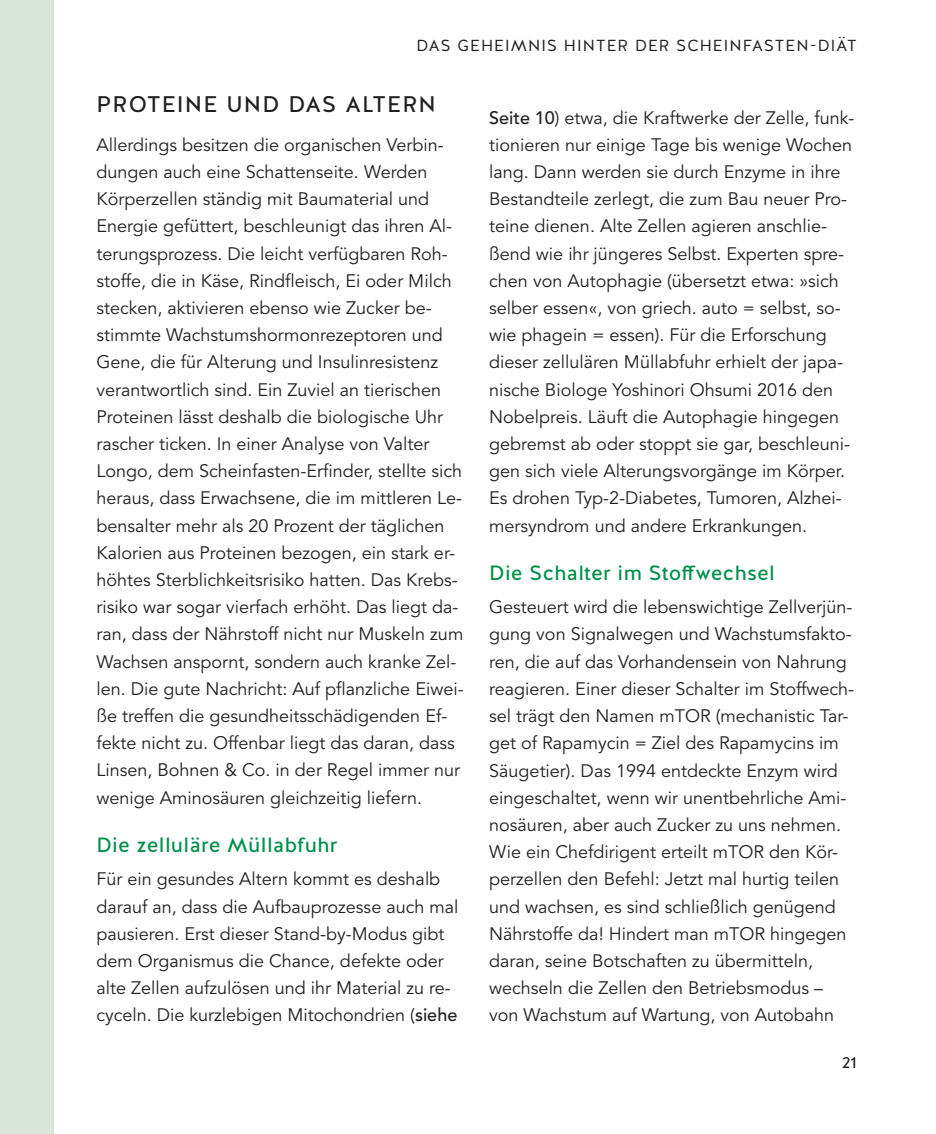
<style>
.page{position:relative;width:936px;height:1134px;background:#fff}
.page>*{position:absolute;margin:0;border:0;box-sizing:border-box;transform-origin:0 0}
.t1{font:22.6px "Halis GR";letter-spacing:.05em;color:#221f1f}
.t2{font:20.6px "Halis GR";letter-spacing:.02em;color:#009049}
.t3{font:18px/27.2px "Avenir LT Std";color:#221f1f}
.t4{font:16px "Halis GR";letter-spacing:.07em;color:#221f1f}
.t5{font:16px "Halis GR";color:#221f1f}
.s1{font-weight:500}
</style>
<div class="page">
<div style="left:0;top:0;width:54px;height:1134px;background:#dae5d9"></div>
<p class="t4" style="left:416px;top:36px;width:441px">DAS GEHEIMNIS HINTER DER SCHEINFASTEN-DIÄT</p>
<p class="t1" style="left:96px;top:91px;width:341px">PROTEINE UND DAS ALTERN</p>
<p class="t3" style="left:96px;top:133px;width:369px">Allerdings besitzen die organischen Verbin&shy;dungen auch eine Schattenseite. Werden Körperzellen ständig mit Baumaterial und Energie gefüttert, beschleunigt das ihren Al&shy;terungsprozess. Die leicht verfügbaren Roh&shy;stoffe, die in Käse, Rindfleisch, Ei oder Milch stecken, aktivieren ebenso wie Zucker be&shy;stimmte Wachstumshormonrezeptoren und Gene, die für Alterung und Insulinresistenz verantwortlich sind. Ein Zuviel an tierischen Proteinen lässt deshalb die biologische Uhr rascher ticken. In einer Analyse von Valter Longo, dem Scheinfasten-Erfinder, stellte sich heraus, dass Erwachsene, die im mittleren Le&shy;bensalter mehr als 20 Prozent der täglichen Kalorien aus Proteinen bezogen, ein stark er&shy;höhtes Sterblichkeitsrisiko hatten. Das Krebs&shy;risiko war sogar vierfach erhöht. Das liegt da&shy;ran, dass der Nährstoff nicht nur Muskeln zum Wachsen anspornt, sondern auch kranke Zel&shy;len. Die gute Nachricht: Auf pflanzliche Eiwei&shy;ße treffen die gesundheitsschädigenden Ef&shy;fekte nicht zu. Offenbar liegt das daran, dass Linsen, Bohnen &amp; Co. in der Regel immer nur wenige Aminosäuren gleichzeitig liefern.</p>
<p class="t2" style="left:96px;top:833px;width:242px">Die zelluläre Müllabfuhr</p>
<p class="t3" style="left:96px;top:867px;width:363px">Für ein gesundes Altern kommt es deshalb darauf an, dass die Aufbauprozesse auch mal pausieren. Erst dieser Stand-by-Modus gibt dem Organismus die Chance, defekte oder alte Zellen aufzulösen und ihr Material zu re&shy;cyceln. Die kurzlebigen Mitochondrien (<span class="s1">siehe</span></p>
<p class="t3" style="left:489px;top:106px;width:367px"><span class="s1">Seite 10</span>) etwa, die Kraftwerke der Zelle, funk&shy;tionieren nur einige Tage bis wenige Wochen lang. Dann werden sie durch Enzyme in ihre Bestandteile zerlegt, die zum Bau neuer Pro&shy;teine dienen. Alte Zellen agieren anschlie&shy;ßend wie ihr jüngeres Selbst. Experten spre&shy;chen von Autophagie (übersetzt etwa: »sich selber essen«, von griech. auto = selbst, so&shy;wie phagein = essen). Für die Erforschung dieser zellulären Müllabfuhr erhielt der japa&shy;nische Biologe Yoshinori Ohsumi 2016 den Nobelpreis. Läuft die Autophagie hingegen gebremst ab oder stoppt sie gar, beschleuni&shy;gen sich viele Alterungsvorgänge im Körper.<br>Es drohen Typ-2-Diabetes, Tumoren, Alzhei&shy;mersyndrom und andere Erkrankungen.</p>
<p class="t2" style="left:489px;top:561px;width:287px">Die Schalter im Stoffwechsel</p>
<p class="t3" style="left:489px;top:595px;width:366px">Gesteuert wird die lebenswichtige Zellverjün&shy;gung von Signalwegen und Wachstumsfakto&shy;ren, die auf das Vorhandensein von Nahrung reagieren. Einer dieser Schalter im Stoffwech&shy;sel trägt den Namen mTOR (mechanistic Tar&shy;get of Rapamycin = Ziel des Rapamycins im Säugetier). Das 1994 entdeckte Enzym wird eingeschaltet, wenn wir unentbehrliche Ami&shy;nosäuren, aber auch Zucker zu uns nehmen.<br>Wie ein Chefdirigent erteilt mTOR den Kör&shy;perzellen den Befehl: Jetzt mal hurtig teilen und wachsen, es sind schließlich genügend Nährstoffe da! Hindert man mTOR hingegen daran, seine Botschaften zu übermitteln, wechseln die Zellen den Betriebsmodus – von Wachstum auf Wartung, von Autobahn</p>
<p class="t5" style="left:841px;top:1053px;width:16px">21</p>
</div>
